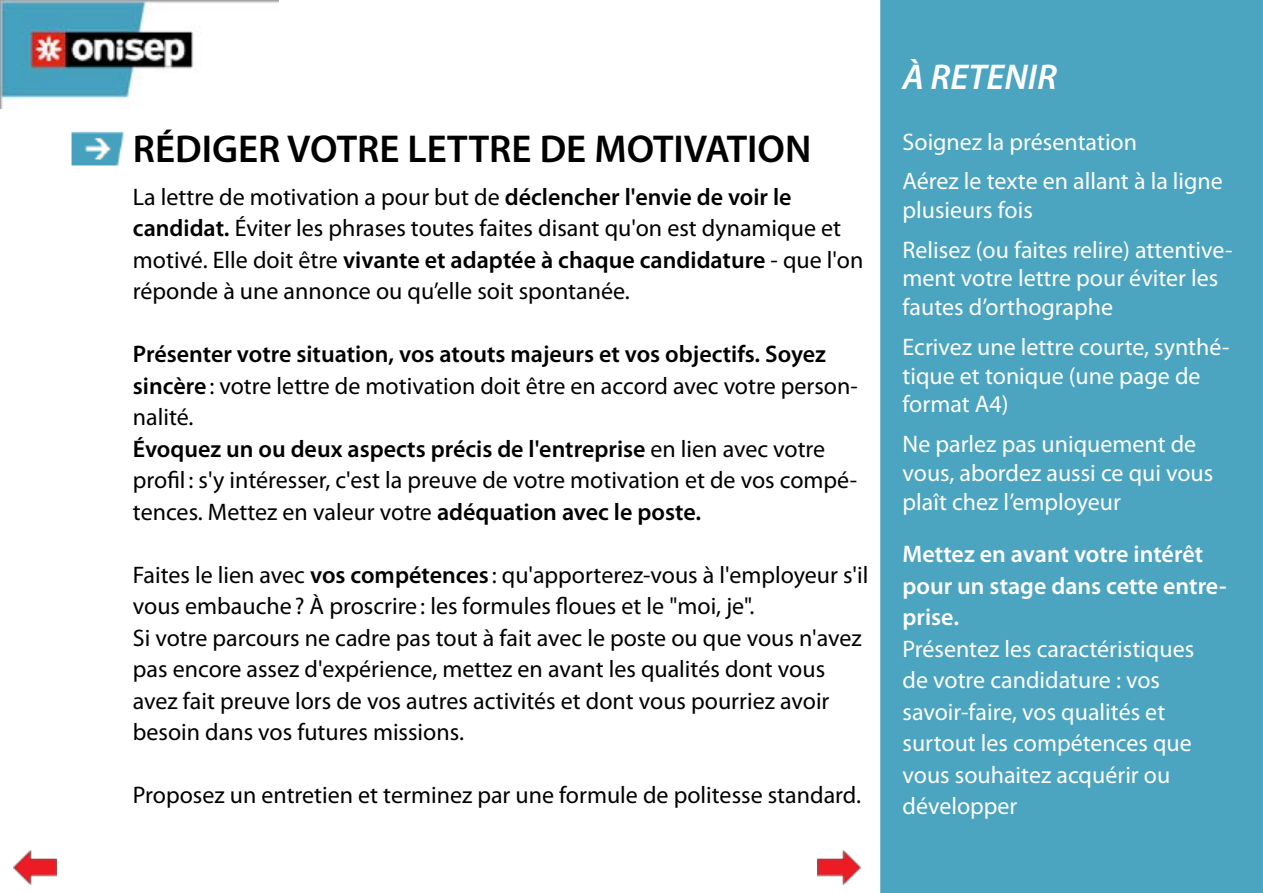
<style>
.page{position:relative;width:1263px;height:893px;background:#fff}
.page>*{position:absolute;margin:0;border:0;box-sizing:border-box;transform-origin:0 0}
.t1{font:600 39px "Myriad Pro";color:#000}
.t2{font:italic 600 36px "Myriad Pro";color:#fff}
.t3{font:24px/31.5px "Myriad Pro";color:#000}
.t4{font:24px/28.8px "Myriad Pro";color:#fff}
.t5{font:600 24px/31.5px "Myriad Pro";color:#fff}
.s1{font-weight:600}
</style>
<div class="page">
<div style="left:880px;top:0;width:383px;height:893px;background:#4ba4c0"></div>
<img style="left:0;top:0;width:279px;height:108px">
<img style="left:71px;top:131px;width:53px;height:35px">
<img style="left:817px;top:850px;width:43px;height:35px">
<img style="left:14px;top:850px;width:43px;height:35px">
<h1 class="t1" style="left:133px;top:124px;width:680px">RÉDIGER VOTRE LETTRE DE MOTIVATION</h1>
<p class="t3" style="left:133px;top:181px;width:732px">La lettre de motivation a pour but de <span class="s1">déclencher l'envie de voir le candidat.</span> Éviter les phrases toutes faites disant qu'on est dynamique et motivé. Elle doit être <span class="s1">vivante et adaptée à chaque candidature</span> - que l'on réponde à une annonce ou qu’elle soit spontanée.</p>
<p class="t3" style="left:133px;top:338px;width:726px"><span class="s1">Présenter votre situation, vos atouts majeurs et vos objectifs. Soyez sincère</span>: votre lettre de motivation doit être en accord avec votre person&shy;nalité.<br><span class="s1">Évoquez un ou deux aspects précis de l'entreprise</span> en lien avec votre profil : s'y intéresser, c'est la preuve de votre motivation et de vos compé&shy;tences. Mettez en valeur votre <span class="s1">adéquation avec le poste.</span></p>
<p class="t3" style="left:133px;top:558px;width:737px">Faites le lien avec <span class="s1">vos compétences</span> : qu'apporterez-vous à l'employeur s'il vous embauche? À proscrire: les formules floues et le "moi, je".<br>Si votre parcours ne cadre pas tout à fait avec le poste ou que vous n'avez pas encore assez d'expérience, mettez en avant les qualités dont vous avez fait preuve lors de vos autres activités et dont vous pourriez avoir besoin dans vos futures missions.</p>
<p class="t3" style="left:133px;top:779px;width:730px">Proposez un entretien et terminez par une formule de politesse standard.</p>
<h2 class="t2" style="left:902px;top:54px;width:156px">À RETENIR</h2>
<p class="t4" style="left:902px;top:121px;width:322px;line-height:39.6px">Soignez la présentation<br>Aérez le texte en allant à la ligne</p>
<p class="t4" style="left:902px;top:190px;width:331px;line-height:39.6px">plusieurs fois<br>Relisez (ou faites relire) attentive-</p>
<p class="t4" style="left:902px;top:264px;width:317px">ment votre lettre pour éviter les fautes d’orthographe</p>
<p class="t4" style="left:902px;top:332px;width:329px">Ecrivez une lettre courte, synthé&shy;tique et tonique (une page de format A4)</p>
<p class="t4" style="left:902px;top:429px;width:312px">Ne parlez pas uniquement de vous, abordez aussi ce qui vous plaît chez l’employeur</p>
<p class="t5" style="left:902px;top:538px;width:326px">Mettez en avant votre intérêt pour un stage dans cette entre&shy;prise.</p>
<p class="t4" style="left:902px;top:632px;width:293px;line-height:31.5px">Présentez les caractéristiques de votre candidature : vos savoir-faire, vos qualités et surtout les compétences que vous souhaitez acquérir ou développer</p>
</div>
